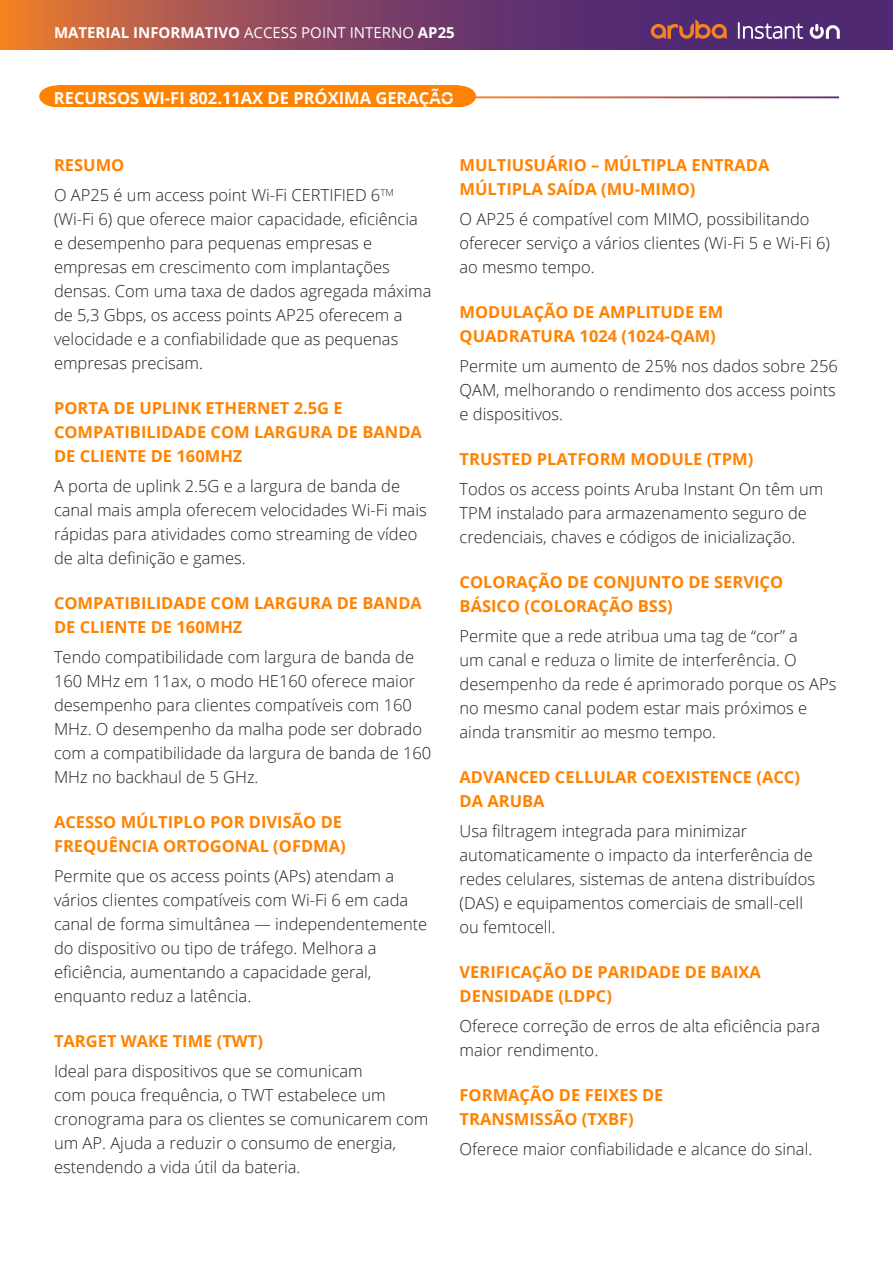
<style>
.page{position:relative;width:893px;height:1263px;background:#fff}
.page>*{position:absolute;margin:0;border:0;box-sizing:border-box;transform-origin:0 0}
.Body_Text_11_16_Open{font:300 16.5px/24px "Open Sans";color:#231f20}
.Body_Head_11_16_Oran{font:700 16.5px/24px "Open Sans";color:#ff8300}
.Body__Head_11_14_Bol{font:700 16.5px "Open Sans";color:#fff}
.t1{font:700 15px "Open Sans";color:#fff}
.s1{font-weight:400}
</style>
<div class="page">
<svg style="left:0;top:0;width:892px;height:49px;background:#824360"></svg>
<hr style="left:892px;top:0;width:1px;height:49px;background:#502973">
<svg style="left:651px;top:20px;width:76px;height:19px"></svg>
<svg style="left:810px;top:24px;width:30px;height:15px"></svg>
<svg style="left:738px;top:22px;width:65px;height:17px"></svg>
<div style="left:441px;top:86px;width:35px;height:21px;background:#ff8300;border-radius:50%"></div>
<div style="left:39px;top:86px;width:36px;height:21px;background:#ff8300;border-radius:50%"></div>
<div style="left:57px;top:86px;width:401px;height:21px;background:#ff8300"></div>
<hr style="left:424px;top:96px;width:415px;height:2px;background:#fff">
<p class="t1" style="left:54px;top:22px;width:402px">MATERIAL INFORMATIVO <span class="s1">ACCESS POINT INTERNO</span> AP25</p>
<p class="Body__Head_11_14_Bol" style="left:54px;top:86px;width:401px">RECURSOS WI-FI 802.11AX DE PRÓXIMA GERAÇÃO</p>
<p class="Body_Head_11_16_Oran" style="left:54px;top:152px;width:72px">RESUMO</p>
<p class="Body_Text_11_16_Open" style="left:54px;top:183px;width:379px">O AP25 é um access point Wi-Fi CERTIFIED 6<sup>TM </sup>(Wi-Fi 6) que oferece maior capacidade, eficiência<br>e desempenho para pequenas empresas e empresas em crescimento com implantações densas. Com uma taxa de dados agregada máxima de 5,3 Gbps, os access points AP25 oferecem a velocidade e a confiabilidade que as pequenas empresas precisam.</p>
<p class="Body_Head_11_16_Oran" style="left:54px;top:395px;width:369px">PORTA DE UPLINK ETHERNET 2.5G E<br>COMPATIBILIDADE COM LARGURA DE BANDA<br>DE CLIENTE DE 160MHZ</p>
<p class="Body_Text_11_16_Open" style="left:54px;top:474px;width:374px">A porta de uplink 2.5G e a largura de banda de canal mais ampla oferecem velocidades Wi-Fi mais rápidas para atividades como streaming de vídeo de alta definição e games.</p>
<p class="Body_Head_11_16_Oran" style="left:54px;top:590px;width:369px">COMPATIBILIDADE COM LARGURA DE BANDA<br>DE CLIENTE DE 160MHZ</p>
<p class="Body_Text_11_16_Open" style="left:54px;top:645px;width:379px">Tendo compatibilidade com largura de banda de 160 MHz em 11ax, o modo HE160 oferece maior desempenho para clientes compatíveis com 160<br>MHz. O desempenho da malha pode ser dobrado com a compatibilidade da largura de banda de 160<br>MHz no backhaul de 5 GHz.</p>
<p class="Body_Head_11_16_Oran" style="left:54px;top:809px;width:293px">ACESSO MÚLTIPLO POR DIVISÃO DE<br>FREQUÊNCIA ORTOGONAL (OFDMA)</p>
<p class="Body_Text_11_16_Open" style="left:54px;top:864px;width:375px">Permite que os access points (APs) atendam a vários clientes compatíveis com Wi-Fi 6 em cada canal de forma simultânea — independentemente do dispositivo ou tipo de tráfego. Melhora a eficiência, aumentando a capacidade geral, enquanto reduz a latência.</p>
<p class="Body_Head_11_16_Oran" style="left:54px;top:1028px;width:211px">TARGET WAKE TIME (TWT)</p>
<p class="Body_Text_11_16_Open" style="left:54px;top:1059px;width:376px">Ideal para dispositivos que se comunicam<br>com pouca frequência, o TWT estabelece um cronograma para os clientes se comunicarem com um AP. Ajuda a reduzir o consumo de energia, estendendo a vida útil da bateria.</p>
<p class="Body_Head_11_16_Oran" style="left:460px;top:152px;width:311px">MULTIUSUÁRIO – MÚLTIPLA ENTRADA<br>MÚLTIPLA SAÍDA (MU-MIMO)</p>
<p class="Body_Text_11_16_Open" style="left:460px;top:207px;width:372px">O AP25 é compatível com MIMO, possibilitando oferecer serviço a vários clientes (Wi-Fi 5 e Wi-Fi 6) ao mesmo tempo.</p>
<p class="Body_Head_11_16_Oran" style="left:460px;top:299px;width:265px">MODULAÇÃO DE AMPLITUDE EM<br>QUADRATURA 1024 (1024-QAM)</p>
<p class="Body_Text_11_16_Open" style="left:460px;top:354px;width:380px">Permite um aumento de 25% nos dados sobre 256<br>QAM, melhorando o rendimento dos access points e dispositivos.</p>
<p class="Body_Head_11_16_Oran" style="left:460px;top:446px;width:295px">TRUSTED PLATFORM MODULE (TPM)</p>
<p class="Body_Text_11_16_Open" style="left:460px;top:477px;width:365px">Todos os access points Aruba Instant On têm um<br>TPM instalado para armazenamento seguro de credenciais, chaves e códigos de inicialização.</p>
<p class="Body_Head_11_16_Oran" style="left:460px;top:569px;width:325px">COLORAÇÃO DE CONJUNTO DE SERVIÇO<br>BÁSICO (COLORAÇÃO BSS)</p>
<p class="Body_Text_11_16_Open" style="left:460px;top:624px;width:378px">Permite que a rede atribua uma tag de “cor” a<br>um canal e reduza o limite de interferência. O desempenho da rede é aprimorado porque os APs no mesmo canal podem estar mais próximos e ainda transmitir ao mesmo tempo.</p>
<p class="Body_Head_11_16_Oran" style="left:460px;top:764px;width:342px">ADVANCED CELLULAR COEXISTENCE (ACC)<br>DA ARUBA</p>
<p class="Body_Text_11_16_Open" style="left:460px;top:819px;width:357px">Usa filtragem integrada para minimizar automaticamente o impacto da interferência de redes celulares, sistemas de antena distribuídos (DAS) e equipamentos comerciais de small-cell ou femtocell.</p>
<p class="Body_Head_11_16_Oran" style="left:460px;top:959px;width:303px">VERIFICAÇÃO DE PARIDADE DE BAIXA<br>DENSIDADE (LDPC)</p>
<p class="Body_Text_11_16_Open" style="left:460px;top:1014px;width:362px">Oferece correção de erros de alta eficiência para maior rendimento.</p>
<p class="Body_Head_11_16_Oran" style="left:460px;top:1082px;width:205px">FORMAÇÃO DE FEIXES DE<br>TRANSMISSÃO (TXBF)</p>
<p class="Body_Text_11_16_Open" style="left:460px;top:1137px;width:354px">Oferece maior confiabilidade e alcance do sinal.</p>
</div>
